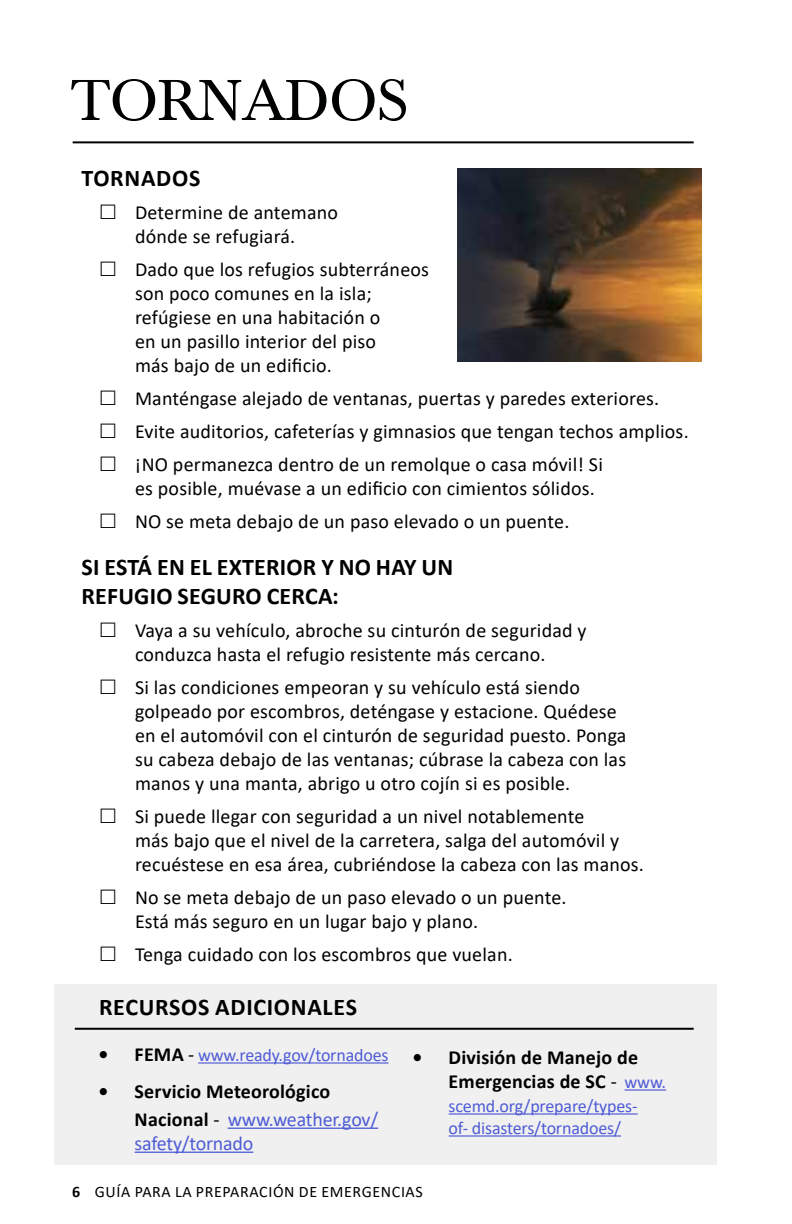
<style>
.page{position:relative;width:792px;height:1224px;background:#fff}
.page>*{position:absolute;margin:0;border:0;box-sizing:border-box;transform-origin:0 0}
.t1{font:60px "Baskerville";color:#000101}
.t2{font:700 24px/28.8px "Calibri";letter-spacing:.01em;color:#000}
.t3{font:700 24px "Calibri";letter-spacing:.03em;color:#000}
.t4{font:20px/24px "Calibri";letter-spacing:.01em;color:#000}
.t5{font:700 20px/28px "Calibri";letter-spacing:.01em;color:#000}
.t6{font:20px "Calibri";letter-spacing:-.01em;color:#4f5cd6}
.t7{font:18px/22px "Calibri";letter-spacing:-.01em;color:#4f5cd6}
.t8{font:16px "Calibri";letter-spacing:.04em;color:#000}
.s1{font-weight:700;font-size:20px;color:#000}
.s2{font-size:20px;color:#000}
.s3{font-weight:400}
.s4{font-weight:400;color:#4f5cd6}
.s5{font-weight:400;font-size:18px;color:#4f5cd6}
.s6{font-weight:700}
</style>
<div class="page">
<div style="left:54px;top:984px;width:663px;height:181px;background:#f0f0f0"></div>
<hr style="left:73px;top:141px;width:621px;height:2px;background:#000">
<img style="left:458px;top:168px;width:244px;height:193px">
<hr style="left:198px;top:1062px;width:191px;height:2px;background:#4f5cd6">
<hr style="left:228px;top:1128px;width:150px;height:1px;background:#4f5cd6">
<hr style="left:135px;top:1152px;width:118px;height:1px;background:#4f5cd6">
<hr style="left:625px;top:1089px;width:41px;height:2px;background:#4f5cd6">
<hr style="left:449px;top:1113px;width:189px;height:2px;background:#4f5cd6">
<hr style="left:449px;top:1135px;width:172px;height:2px;background:#4f5cd6">
<hr style="left:75px;top:1028px;width:619px;height:2px;background:#000">
<h1 class="t1" style="left:71px;top:67px;width:338px">TORNADOS</h1>
<p class="t3" style="left:81px;top:162px;width:120px">TORNADOS</p>
<p class="t4" style="left:135px;top:200px;width:205px">Determine de antemano dónde se refugiará.</p>
<p class="t4" style="left:135px;top:257px;width:296px">Dado que los refugios subterráneos son poco comunes en la isla; refúgiese en una habitación o<br>en un pasillo interior del piso<br>más bajo de un edificio.</p>
<p class="t4" style="left:135px;top:382px;width:555px;line-height:33px">Manténgase alejado de ventanas, puertas y paredes exteriores.<br>Evite auditorios, cafeterías y gimnasios que tengan techos amplios. ¡NO permanezca dentro de un remolque o casa móvil! Si</p>
<p class="t4" style="left:135px;top:472px;width:461px;line-height:33px">es posible, muévase a un edificio con cimientos sólidos.<br>NO se meta debajo de un paso elevado o un puente.</p>
<p class="t2" style="left:81px;top:553px;width:373px">SI ESTÁ EN EL EXTERIOR Y NO HAY UN<br>REFUGIO SEGURO CERCA:</p>
<p class="t4" style="left:135px;top:618px;width:453px">Vaya a su vehículo, abroche su cinturón de seguridad y conduzca hasta el refugio resistente más cercano.</p>
<p class="t4" style="left:135px;top:675px;width:493px">Si las condiciones empeoran y su vehículo está siendo golpeado por escombros, deténgase y estacione. Quédese en el automóvil con el cinturón de seguridad puesto. Ponga su cabeza debajo de las ventanas; cúbrase la cabeza con las manos y una manta, abrigo u otro cojín si es posible.</p>
<p class="t4" style="left:135px;top:804px;width:511px">Si puede llegar con seguridad a un nivel notablemente<br>más bajo que el nivel de la carretera, salga del automóvil y recuéstese en esa área, cubriéndose la cabeza con las manos.</p>
<p class="t4" style="left:135px;top:885px;width:433px">No se meta debajo de un paso elevado o un puente.<br>Está más seguro en un lugar bajo y plano.</p>
<p class="t4" style="left:135px;top:942px;width:379px">Tenga cuidado con los escombros que vuelan.</p>
<p class="t3" style="left:99px;top:990px;width:259px">RECURSOS ADICIONALES</p>
<p class="t7" style="left:99px;top:1044px;width:291px"><span class="s1">• FEMA</span> <span class="s2">-</span> www.ready.gov/tornadoes</p>
<p class="t5" style="left:135px;top:1077px;width:245px;text-indent:-36px">• Servicio Meteorológico<br>Nacional <span class="s3">-</span> <span class="s4">www.weather.gov/</span></p>
<p class="t6" style="left:135px;top:1129px;width:120px">safety/tornado</p>
<p class="t5" style="left:449px;top:1045px;width:219px;line-height:24px;text-indent:-36px">• División de Manejo de<br>Emergencias de SC <span class="s3">-</span> <span class="s5">www.</span></p>
<p class="t7" style="left:449px;top:1095px;width:191px">scemd.org/prepare/types&shy;of- disasters/tornadoes/</p>
<p class="t8" style="left:72px;top:1181px;width:352px"><span class="s6">6</span> GUÍA PARA LA PREPARACIÓN DE EMERGENCIAS</p>
</div>
